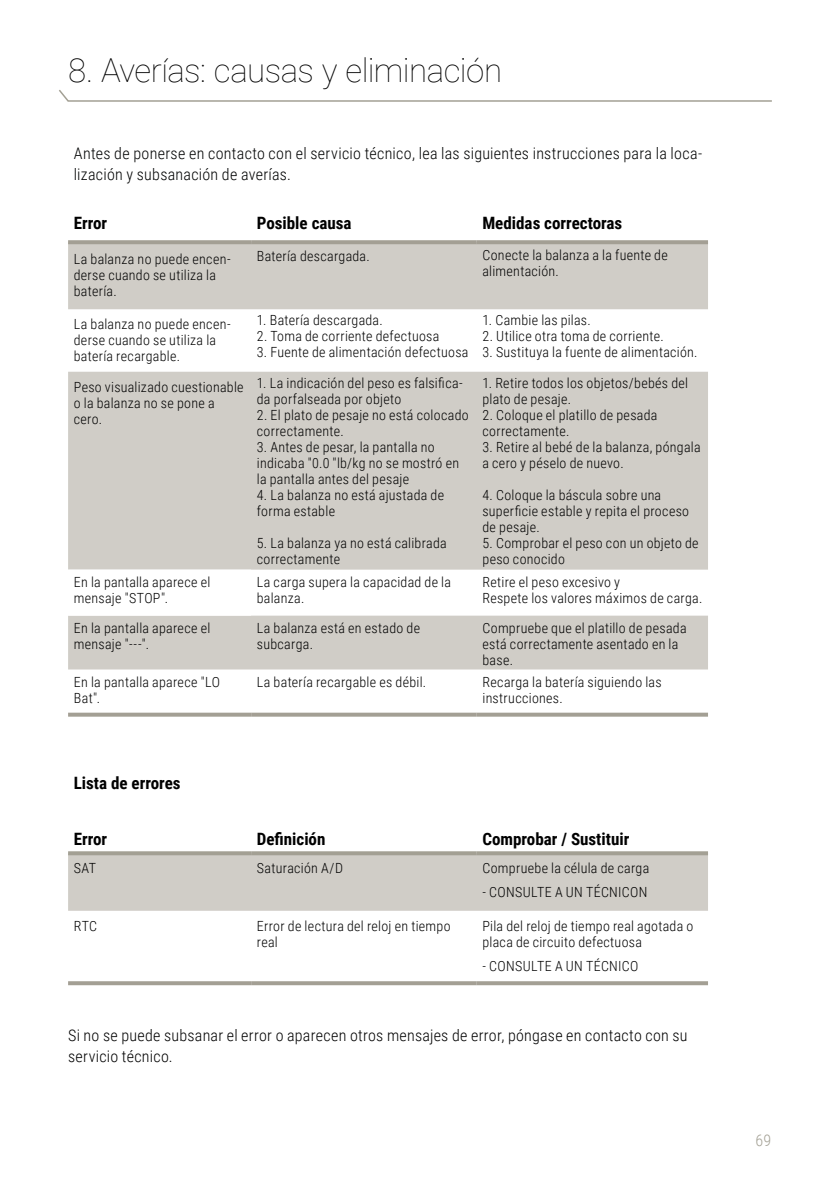
<style>
.page{position:relative;width:840px;height:1191px;background:#fff}
.page>*{position:absolute;margin:0;border:0;box-sizing:border-box;transform-origin:0 0}
.t1{font:100 33px "Roboto";letter-spacing:-.015em;color:#000}
.t2{font:700 17px "Roboto Condensed";color:#000}
.t3{font:300 16px/21px "Roboto Condensed";letter-spacing:.02em;color:#010202}
.t4{font:300 16px/21px "Roboto Condensed";letter-spacing:.015em;color:#000}
.t5{font:300 16px "Roboto Condensed";color:#a3a094}
.t6{font:300 14px/16px "Roboto Condensed";letter-spacing:.02em;color:#000}
</style>
<div class="page">
<svg style="left:68px;top:244px;width:639px;height:325px;fill:#d0cdc7"></svg>
<svg style="left:68px;top:569px;width:639px;height:342px"></svg>
<div style="left:68px;top:855px;width:639px;height:55px;background:#d0cdc7"></div>
<svg style="left:68px;top:240px;width:183px;height:4px"></svg>
<svg style="left:251px;top:240px;width:225px;height:4px"></svg>
<svg style="left:476px;top:240px;width:231px;height:4px"></svg>
<svg style="left:68px;top:851px;width:183px;height:4px"></svg>
<svg style="left:251px;top:851px;width:225px;height:4px"></svg>
<svg style="left:476px;top:851px;width:231px;height:4px"></svg>
<svg style="left:68px;top:712px;width:183px;height:4px"></svg>
<svg style="left:251px;top:712px;width:225px;height:4px"></svg>
<svg style="left:476px;top:712px;width:231px;height:4px"></svg>
<svg style="left:68px;top:981px;width:183px;height:4px"></svg>
<svg style="left:251px;top:981px;width:225px;height:4px"></svg>
<svg style="left:476px;top:981px;width:231px;height:4px"></svg>
<svg style="left:59px;top:90px;width:713px;height:12px"></svg>
<h1 class="t1" style="left:68px;top:47px;width:435px">8. Averías: causas y eliminación</h1>
<p class="t3" style="left:74px;top:142px;width:629px">Antes de ponerse en contacto con el servicio técnico, lea las siguientes instrucciones para la loca&shy;lización y subsanación de averías.</p>
<p class="t2" style="left:74px;top:211px;width:35px">Error</p>
<p class="t2" style="left:257px;top:211px;width:96px">Posible causa</p>
<p class="t2" style="left:482px;top:211px;width:141px">Medidas correctoras</p>
<p class="t6" style="left:74px;top:251px;width:158px">La balanza no puede encen&shy;derse cuando se utiliza la batería.</p>
<p class="t6" style="left:257px;top:248px;width:114px">Batería descargada.</p>
<p class="t6" style="left:482px;top:247px;width:187px">Conecte la balanza a la fuente de alimentación.</p>
<p class="t6" style="left:74px;top:316px;width:158px">La balanza no puede encen&shy;derse cuando se utiliza la batería recargable.</p>
<p class="t6" style="left:257px;top:312px;width:127px">1. Batería descargada.</p>
<p class="t6" style="left:482px;top:312px;width:110px">1. Cambie las pilas.</p>
<p class="t6" style="left:482px;top:328px;width:183px">2. Utilice otra toma de corriente.</p>
<p class="t6" style="left:482px;top:344px;width:216px">3. Sustituya la fuente de alimentación.</p>
<p class="t6" style="left:257px;top:328px;width:184px">2. Toma de corriente defectuosa</p>
<p class="t6" style="left:257px;top:344px;width:213px">3. Fuente de alimentación defectuosa</p>
<p class="t6" style="left:74px;top:378px;width:171px">Peso visualizado cuestionable o la balanza no se pone a cero.</p>
<p class="t6" style="left:257px;top:374px;width:207px">1. La indicación del peso es falsifica&shy;da porfalseada por objeto</p>
<p class="t6" style="left:257px;top:406px;width:213px">2. El plato de pesaje no está colocado correctamente.</p>
<p class="t6" style="left:257px;top:438px;width:204px">3. Antes de pesar, la pantalla no indicaba "0.0 "lb/kg no se mostró en la pantalla antes del pesaje</p>
<p class="t6" style="left:257px;top:486px;width:189px">4. La balanza no está ajustada de forma estable</p>
<p class="t6" style="left:257px;top:534px;width:191px">5. La balanza ya no está calibrada correctamente</p>
<p class="t6" style="left:482px;top:374px;width:207px">1. Retire todos los objetos/bebés del plato de pesaje.</p>
<p class="t6" style="left:482px;top:406px;width:176px">2. Coloque el platillo de pesada correctamente.</p>
<p class="t6" style="left:482px;top:438px;width:219px">3. Retire al bebé de la balanza, póngala a cero y péselo de nuevo.</p>
<p class="t6" style="left:482px;top:486px;width:208px">4. Coloque la báscula sobre una superficie estable y repita el proceso de pesaje.</p>
<p class="t6" style="left:482px;top:534px;width:218px">5. Comprobar el peso con un objeto de peso conocido</p>
<p class="t6" style="left:74px;top:573px;width:138px">En la pantalla aparece el mensaje "STOP".</p>
<p class="t6" style="left:257px;top:573px;width:195px">La carga supera la capacidad de la balanza.</p>
<p class="t6" style="left:482px;top:573px;width:221px">Retire el peso excesivo y<br>Respete los valores máximos de carga.</p>
<p class="t6" style="left:74px;top:619px;width:138px">En la pantalla aparece el mensaje "---".</p>
<p class="t6" style="left:257px;top:619px;width:165px">La balanza está en estado de subcarga.</p>
<p class="t6" style="left:482px;top:619px;width:205px">Compruebe que el platillo de pesada está correctamente asentado en la base.</p>
<p class="t6" style="left:74px;top:673px;width:148px">En la pantalla aparece "LO<br>Bat".</p>
<p class="t6" style="left:257px;top:673px;width:171px">La batería recargable es débil.</p>
<p class="t6" style="left:482px;top:673px;width:180px">Recarga la batería siguiendo las instrucciones.</p>
<p class="t2" style="left:74px;top:771px;width:108px">Lista de errores</p>
<p class="t2" style="left:74px;top:827px;width:35px">Error</p>
<p class="t2" style="left:257px;top:827px;width:70px">Definición</p>
<p class="t2" style="left:482px;top:827px;width:148px">Comprobar / Sustituir</p>
<p class="t6" style="left:74px;top:860px;width:24px">SAT</p>
<p class="t6" style="left:257px;top:860px;width:88px">Saturación A/D</p>
<p class="t6" style="left:482px;top:860px;width:168px">Compruebe la célula de carga</p>
<p class="t6" style="left:482px;top:884px;width:166px">- CONSULTE A UN TÉCNICON</p>
<p class="t6" style="left:74px;top:917px;width:25px">RTC</p>
<p class="t6" style="left:257px;top:917px;width:195px">Error de lectura del reloj en tiempo real</p>
<p class="t6" style="left:482px;top:917px;width:212px">Pila del reloj de tiempo real agotada o placa de circuito defectuosa</p>
<p class="t6" style="left:482px;top:957px;width:157px">- CONSULTE A UN TÉCNICO</p>
<p class="t4" style="left:68px;top:1024px;width:620px">Si no se puede subsanar el error o aparecen otros mensajes de error, póngase en contacto con su servicio técnico.</p>
<p class="t5" style="left:755px;top:1129px;width:17px">69</p>
</div>
